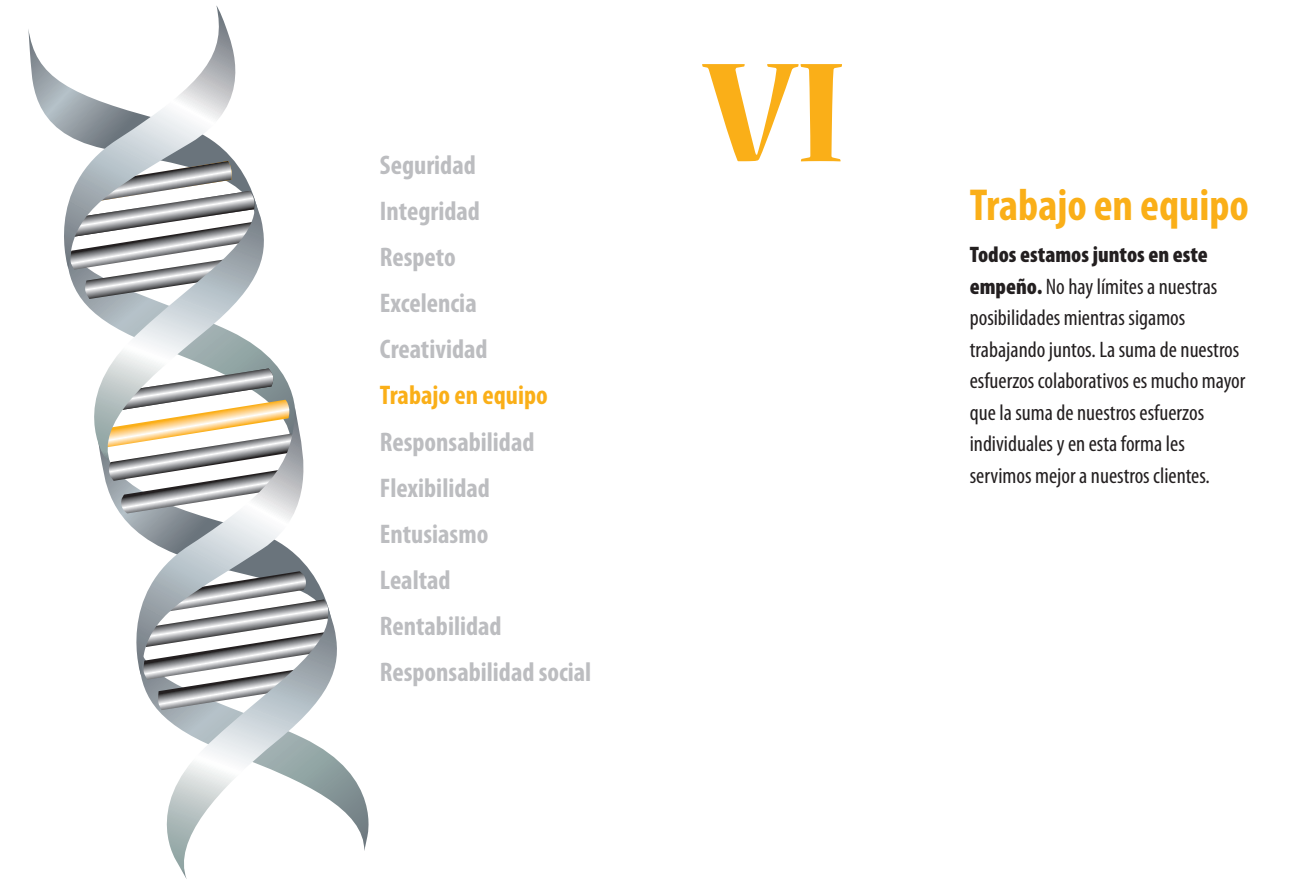
<style>
.page{position:relative;width:1296px;height:891px;background:#fff}
.page>*{position:absolute;margin:0;border:0;box-sizing:border-box;transform-origin:0 0}
.t1{font:700 157.5px "Nueva Std";color:#faaf18}
.word{font:700 condensed 45px "Myriad Pro";color:#faaf18}
.t2{font:700 condensed 27px "Myriad Pro";color:#bcbdc0}
.t3{font:700 condensed 27px "Myriad Pro";color:#faaf18}
.Body{font:condensed 22.5px/31.5px "Myriad Pro";color:#231f20}
.s1{font-weight:900}
</style>
<div class="page">
<svg style="left:342px;top:764px;width:27px;height:87px"></svg>
<svg style="left:28px;top:29px;width:14px;height:80px"></svg>
<svg style="left:104px;top:369px;width:191px;height:136px"></svg>
<svg style="left:115px;top:407px;width:202px;height:268px"></svg>
<svg style="left:141px;top:600px;width:201px;height:279px"></svg>
<svg style="left:42px;top:5px;width:211px;height:264px"></svg>
<svg style="left:69px;top:193px;width:200px;height:270px"></svg>
<p class="t2" style="left:380px;top:148px;width:97px">Seguridad</p>
<p class="t2" style="left:380px;top:194px;width:102px">Integridad</p>
<p class="t2" style="left:380px;top:240px;width:77px">Respeto</p>
<p class="t2" style="left:380px;top:286px;width:98px">Excelencia</p>
<p class="t2" style="left:380px;top:332px;width:109px">Creatividad</p>
<p class="t3" style="left:380px;top:379px;width:169px">Trabajo en equipo</p>
<p class="t2" style="left:380px;top:425px;width:156px">Responsabilidad</p>
<p class="t2" style="left:380px;top:471px;width:112px">Flexibilidad</p>
<p class="t2" style="left:380px;top:517px;width:110px">Entusiasmo</p>
<p class="t2" style="left:380px;top:563px;width:72px">Lealtad</p>
<p class="t2" style="left:380px;top:609px;width:123px">Rentabilidad</p>
<p class="t2" style="left:380px;top:655px;width:213px">Responsabilidad social</p>
<p class="t1" style="left:702px;top:40px;width:146px">VI</p>
<p class="word" style="left:970px;top:177px;width:281px">Trabajo en equipo</p>
<p class="Body" style="left:970px;top:239px;width:277px"><span class="s1">Todos estamos juntos en este empeño.</span> No hay límites a nuestras posibilidades mientras sigamos trabajando juntos. La suma de nuestros esfuerzos colaborativos es mucho mayor que la suma de nuestros esfuerzos individuales y en esta forma les servimos mejor a nuestros clientes.</p>
</div>
